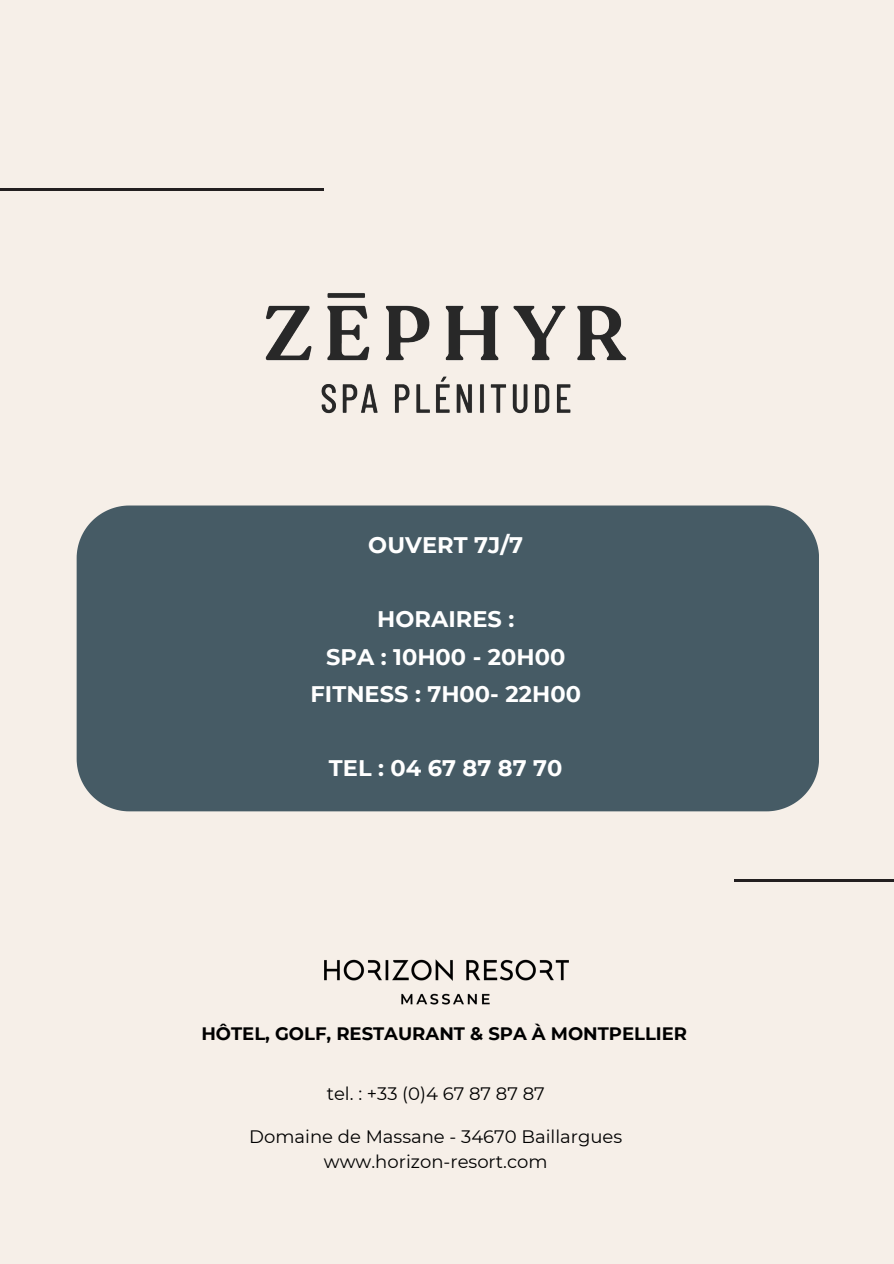
<style>
.page{position:relative;width:894px;height:1264px;background:#fff}
.page>*{position:absolute;margin:0;border:0;box-sizing:border-box;transform-origin:0 0}
.t1{font:700 22.5px/37.2px "Montserrat";color:#fff;text-align:center}
.t2{font:18px "Montserrat";color:#000}
.t3{font:700 18px "Montserrat";color:#000}
</style>
<div class="page">
<div style="left:0;top:0;width:893px;height:1263px;background:#f6efe8"></div>
<hr style="left:0;top:188px;width:323px;height:2px;background:#231f20">
<hr style="left:733px;top:879px;width:160px;height:2px;background:#231f20">
<div style="left:77px;top:505px;width:741px;height:306px;background:#465b65"></div>
<img style="left:324px;top:959px;width:245px;height:46px">
<img style="left:265px;top:293px;width:362px;height:121px">
<p class="t1" style="left:368px;top:526px;width:156px">OUVERT 7J/7</p>
<p class="t1" style="left:310px;top:601px;width:272px">HORAIRES :<br>SPA : 10H00 - 20H00<br>FITNESS : 7H00- 22H00</p>
<h1 class="t1" style="left:329px;top:749px;width:235px">TEL : 04 67 87 87 70</h1>
<h1 class="t3" style="left:201px;top:1022px;width:487px">HÔTEL, GOLF, RESTAURANT &amp; SPA À MONTPELLIER</h1>
<p class="t2" style="left:327px;top:1082px;width:219px">tel. : +33 (0)4 67 87 87 87</p>
<p class="t2" style="left:249px;top:1125px;width:374px">Domaine de Massane - 34670 Baillargues</p>
<p class="t2" style="left:324px;top:1150px;width:225px">www.horizon-resort.com</p>
</div>
